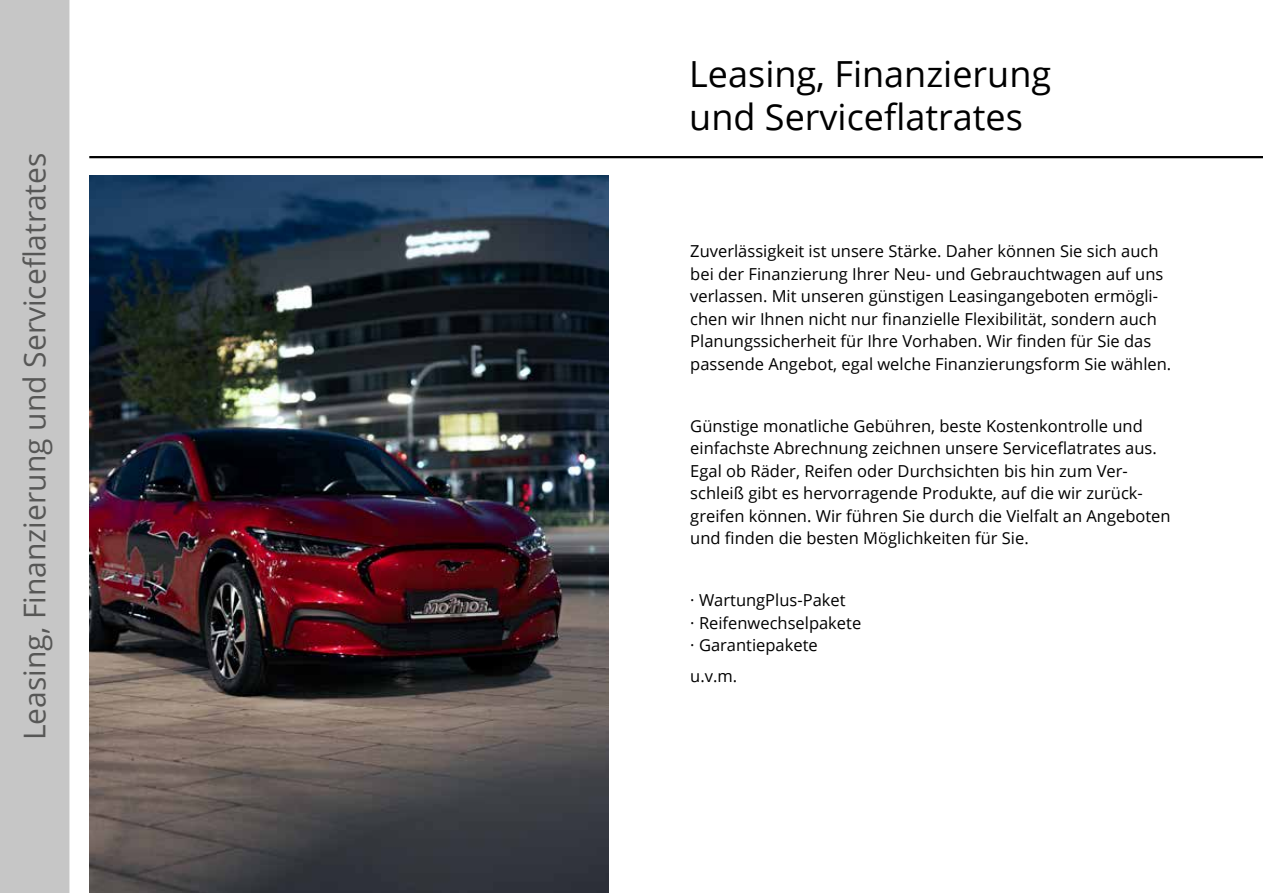
<style>
.page{position:relative;width:1263px;height:893px;background:#fff}
.page>*{position:absolute;margin:0;border:0;box-sizing:border-box;transform-origin:0 0}
.t1{font:36px/43.2px "Open Sans";color:#000}
.t2{font:30px "Open Sans";color:#575756}
.t3{font:16.5px/22.5px "Open Sans";color:#000}
</style>
<div class="page">
<div style="left:0;top:0;width:69px;height:893px;background:#c6c6c6"></div>
<hr style="left:89px;top:156px;width:1174px;height:2px;background:#000">
<img style="left:89px;top:175px;width:519px;height:718px">
<h2 class="t2" style="left:14px;top:740px;width:589px;rotate:-90deg">Leasing, Finanzierung und Serviceflatrates</h2>
<h1 class="t1" style="left:689px;top:51px;width:363px">Leasing, Finanzierung und Serviceflatrates</h1>
<p class="t3" style="left:690px;top:239px;width:482px">Zuverlässigkeit ist unsere Stärke. Daher können Sie sich auch bei der Finanzierung Ihrer Neu- und Gebrauchtwagen auf uns verlassen. Mit unseren günstigen Leasingangeboten ermögli&shy;chen wir Ihnen nicht nur finanzielle Flexibilität, sondern auch Planungssicherheit für Ihre Vorhaben. Wir finden für Sie das passende Angebot, egal welche Finanzierungsform Sie wählen.</p>
<p class="t3" style="left:690px;top:414px;width:482px">Günstige monatliche Gebühren, beste Kostenkontrolle und einfachste Abrechnung zeichnen unsere Serviceflatrates aus.<br>Egal ob Räder, Reifen oder Durchsichten bis hin zum Ver&shy;schleiß gibt es hervorragende Produkte, auf die wir zurück&shy;greifen können. Wir führen Sie durch die Vielfalt an Angeboten und finden die besten Möglichkeiten für Sie.</p>
<p class="t3" style="left:690px;top:589px;width:172px">· WartungPlus-Paket<br>· Reifenwechselpakete · Garantiepakete</p>
<p class="t3" style="left:690px;top:665px;width:48px">u.v.m.</p>
</div>
